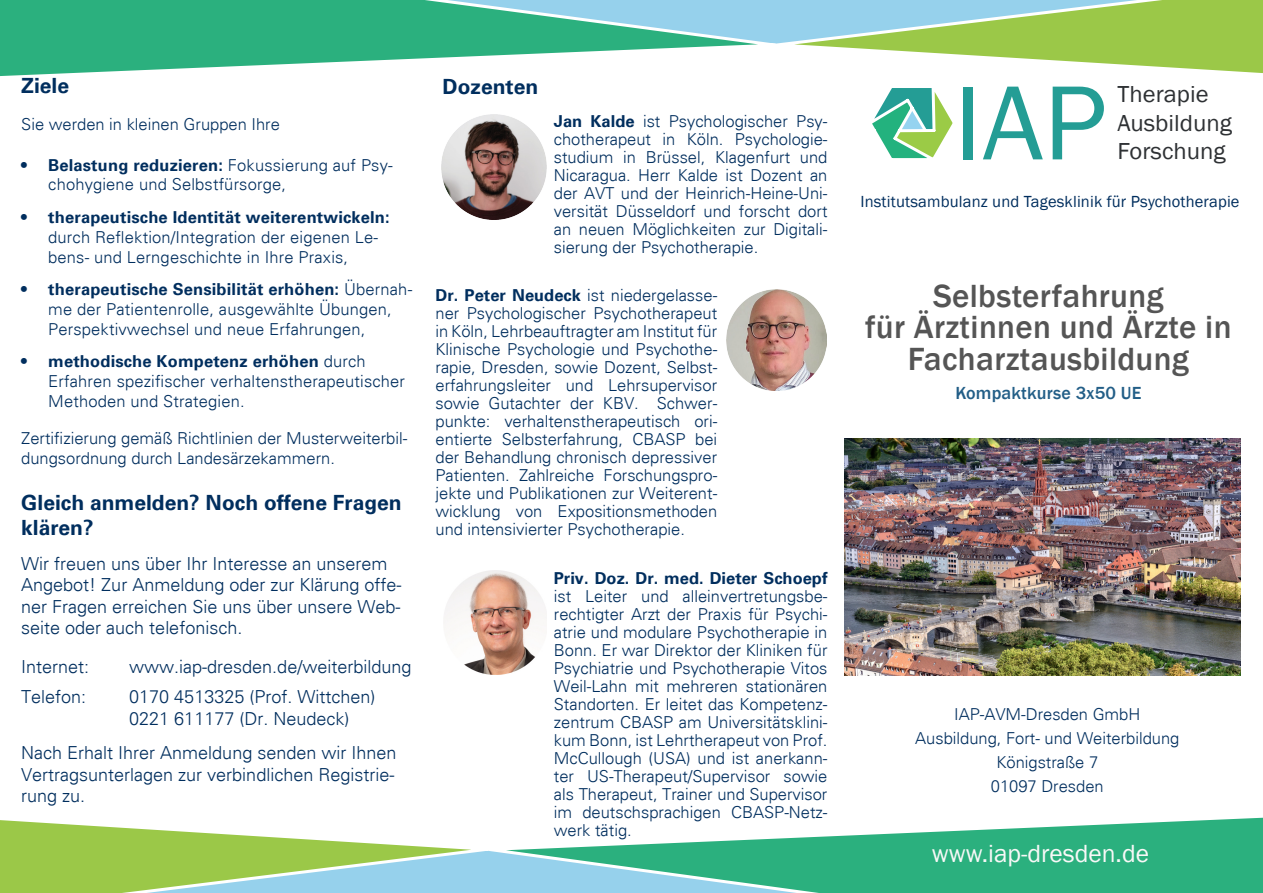
<style>
.page{position:relative;width:1263px;height:893px;background:#fff}
.page>*{position:absolute;margin:0;border:0;box-sizing:border-box;transform-origin:0 0}
.t1{font:109.2px "Franklin Gothic";color:#249d95;scale:1.04 1}
.t2{font:500 33px/31.5px "Franklin Gothic";letter-spacing:.01em;color:#555;text-align:center}
.t3{font:25.5px "Franklin Gothic";color:#f8f8f7}
.t4{font:23.85px/28.5px "Franklin Gothic";color:#2e3134;scale:1.04 1}
.t5{font:700 21px/25.2px "Univers";color:#002e5e}
.t6{font:300 18px/21.6px "Univers";color:#002e5e}
.t7{font:500 18px "Franklin Gothic";letter-spacing:.01em;color:#225e87}
.t8{font:300 16.5px/18px "Univers";color:#002e5e}
.t9{font:16.5px "Franklin Gothic";letter-spacing:.01em;color:#002e5e}
.s1{font-weight:700}
</style>
<div class="page">
<svg style="left:0;top:817px;width:1263px;height:76px"></svg>
<svg style="left:0;top:0;width:1263px;height:76px"></svg>
<svg style="left:872px;top:88px;width:81px;height:71px"></svg>
<img style="left:444px;top:570px;width:103px;height:105px">
<img style="left:441px;top:114px;width:105px;height:105px">
<img style="left:727px;top:290px;width:100px;height:100px">
<img style="left:845px;top:438px;width:395px;height:237px">
<p class="t5" style="left:21px;top:74px;width:49px">Ziele</p>
<p class="t8" style="left:21px;top:115px;width:260px">Sie werden in kleinen Gruppen Ihre</p>
<p class="t8" style="left:48px;top:155px;width:346px;line-height:19.8px;text-indent:-27px"><span class="s1">• Belastung reduzieren:</span> Fokussierung auf Psy&shy;chohygiene und Selbstfürsorge,</p>
<p class="t8" style="left:48px;top:207px;width:343px;line-height:19.8px;text-indent:-27px"><span class="s1">• therapeutische Identität weiterentwickeln: </span>durch Reflektion/Integration der eigenen Le&shy;bens- und Lerngeschichte in Ihre Praxis,</p>
<p class="t8" style="left:48px;top:279px;width:365px;line-height:19.8px;text-indent:-27px"><span class="s1">• therapeutische Sensibilität erhöhen:</span> Übernah&shy;me der Patientenrolle, ausgewählte Übungen,<br>Perspektivwechsel und neue Erfahrungen,</p>
<p class="t8" style="left:48px;top:352px;width:358px;line-height:19.8px;text-indent:-27px"><span class="s1">• methodische Kompetenz erhöhen</span> durch<br>Erfahren spezifischer verhaltenstherapeutischer<br>Methoden und Strategien.</p>
<p class="t8" style="left:21px;top:428px;width:388px;line-height:19.8px">Zertifizierung gemäß Richtlinien der Musterweiterbil&shy;dungsordnung durch Landesärzekammern.</p>
<p class="t5" style="left:21px;top:491px;width:382px">Gleich anmelden? Noch offene Fragen klären?</p>
<p class="t6" style="left:21px;top:552px;width:382px">Wir freuen uns über Ihr Interesse an unserem Angebot! Zur Anmeldung oder zur Klärung offe&shy;ner Fragen erreichen Sie uns über unsere Web&shy;seite oder auch telefonisch.</p>
<p class="t6" style="left:21px;top:656px;width:70px">Internet:</p>
<p class="t6" style="left:129px;top:656px;width:284px">www.iap-dresden.de/weiterbildung</p>
<p class="t6" style="left:21px;top:686px;width:67px">Telefon:</p>
<p class="t6" style="left:129px;top:686px;width:248px">0170 4513325 (Prof. Wittchen)<br>0221 611177 (Dr. Neudeck)</p>
<p class="t6" style="left:21px;top:742px;width:377px;text-align:justify">Nach Erhalt Ihrer Anmeldung senden wir Ihnen Vertragsunterlagen zur verbindlichen Registrie&shy;rung zu.</p>
<p class="t5" style="left:443px;top:75px;width:97px">Dozenten</p>
<p class="t8" style="left:554px;top:112px;width:275px;text-align:justify"><span class="s1">Jan Kalde</span> ist Psychologischer Psy&shy;chotherapeut in Köln. Psychologie&shy;studium in Brüssel, Klagenfurt und Nicaragua. Herr Kalde ist Dozent an der AVT und der Heinrich-Heine-Uni&shy;versität Düsseldorf und forscht dort an neuen Möglichkeiten zur Digitali&shy;sierung der Psychotherapie.</p>
<p class="t8" style="left:435px;top:286px;width:283px;text-align:justify"><span class="s1">Dr. Peter Neudeck</span> ist niedergelasse&shy;ner Psychologischer Psychotherapeut in Köln, Lehrbeauftragter am Institut für Klinische Psychologie und Psychothe&shy;rapie, Dresden, sowie Dozent, Selbst&shy;erfahrungsleiter und Lehrsupervisor sowie Gutachter der KBV. Schwer&shy;punkte: verhaltenstherapeutisch ori&shy;entierte Selbsterfahrung, CBASP bei der Behandlung chronisch depressiver Patienten. Zahlreiche Forschungspro&shy;jekte und Publikationen zur Weiterent&shy;wicklung von Expositionsmethoden und intensivierter Psychotherapie.</p>
<p class="t8" style="left:554px;top:569px;width:275px;text-align:justify"><span class="s1">Priv. Doz. Dr. med. Dieter Schoepf </span>ist Leiter und alleinvertretungsbe&shy;rechtigter Arzt der Praxis für Psychi&shy;atrie und modulare Psychotherapie in Bonn. Er war Direktor der Kliniken für Psychiatrie und Psychotherapie Vitos Weil-Lahn mit mehreren stationären Standorten. Er leitet das Kompetenz&shy;zentrum CBASP am Universitätsklini&shy;kum Bonn, ist Lehrtherapeut von Prof.<br>McCullough (USA) und ist anerkann&shy;ter US-Therapeut/Supervisor sowie als Therapeut, Trainer und Supervisor im deutschsprachigen CBASP-Netz&shy;werk tätig.</p>
<h1 class="t1" style="left:954px;top:55px;width:148px">IAP</h1>
<h3 class="t4" style="left:1117px;top:81px;width:111px">Therapie<br>Ausbildung<br>Forschung</h3>
<p class="t9" style="left:860px;top:192px;width:381px">Institutsambulanz und Tagesklinik für Psychotherapie</p>
<p class="t2" style="left:933px;top:281px;width:232px">Selbsterfahrung</p>
<p class="t2" style="left:865px;top:312px;width:368px">für Ärztinnen und Ärzte in<br>Facharztausbildung</p>
<p class="t7" style="left:955px;top:382px;width:187px">Kompaktkurse 3x50 UE</p>
<p class="t8" style="left:954px;top:705px;width:188px">IAP-AVM-Dresden GmbH</p>
<p class="t8" style="left:915px;top:729px;width:266px">Ausbildung, Fort- und Weiterbildung</p>
<p class="t8" style="left:996px;top:753px;width:103px">Königstraße 7</p>
<p class="t8" style="left:991px;top:777px;width:114px">01097 Dresden</p>
<p class="t3" style="left:932px;top:838px;width:219px">www.iap-dresden.de</p>
</div>
